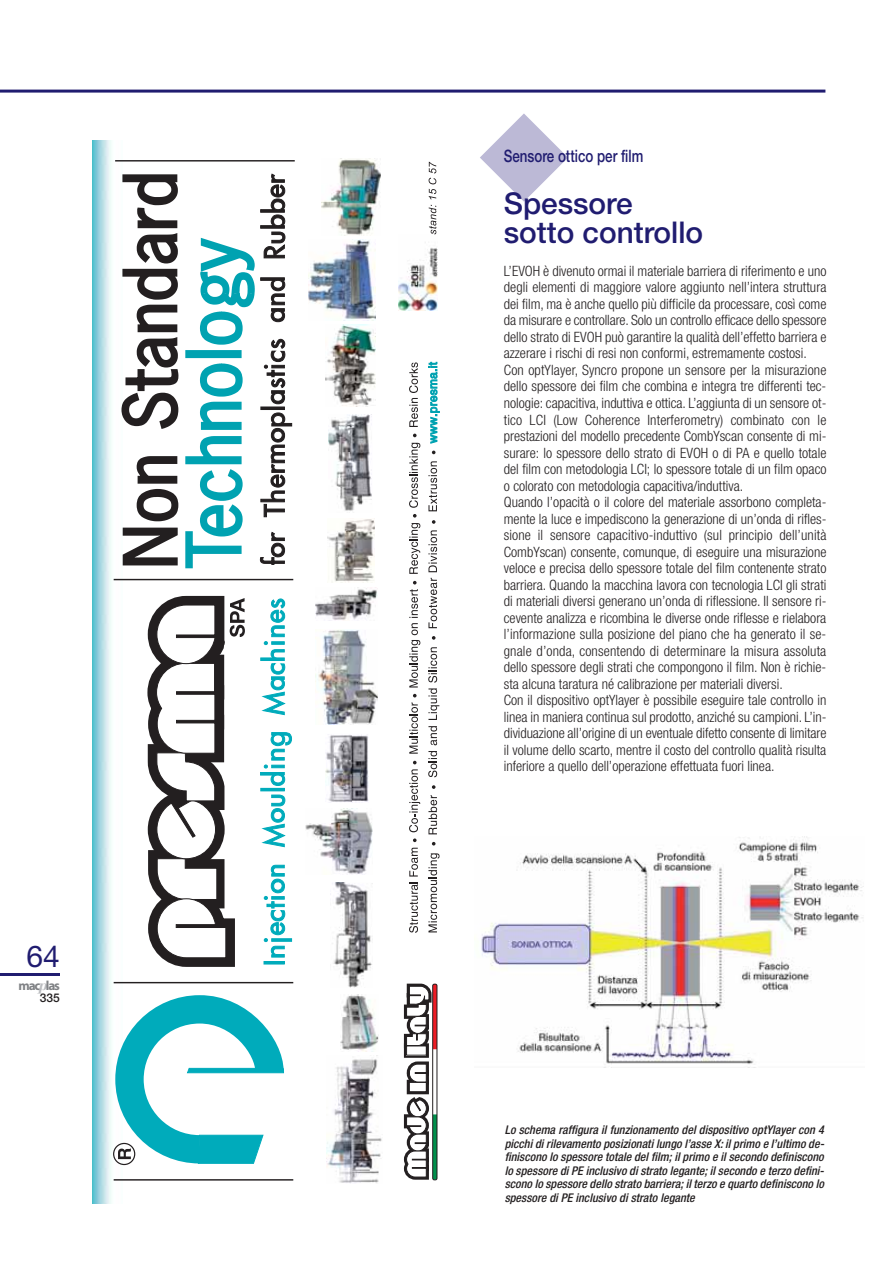
<style>
.page{position:relative;width:892px;height:1262px;background:#fff}
.page>*{position:absolute;margin:0;border:0;box-sizing:border-box;transform-origin:0 0}
.t1{font:500 30px/29.2px "Helvetica Neue";color:#201c70}
.t2{font:30px "Helvetica Neue";color:#201c70}
.t3{font:500 17.1px "Helvetica Neue";color:#201c70;scale:.78 1}
.t4{font:300 condensed 14.25px/16.5px "Helvetica Neue";color:#231f20}
.t5{font:700 13.2px "Myriad";letter-spacing:-.085em;color:#808285}
.t6{font:italic 500 condensed 12px/13.5px "Helvetica Neue";color:#231f20;text-align:justify}
.t7{font:500 12px "Helvetica Neue";color:#231f20}
.s1{font-family:"Bodoni";font-style:italic;font-size:16.5px;color:#bbbdc0}
</style>
<div class="page">
<svg style="left:480px;top:113px;width:88px;height:89px"></svg>
<hr style="left:0;top:973px;width:60px;height:2px;background:#201c70">
<hr style="left:0;top:90px;width:825px;height:3px;background:#201c70">
<img style="left:92px;top:140px;width:30px;height:1063px">
<img style="left:399px;top:234px;width:38px;height:76px">
<svg style="left:432px;top:785px;width:3px;height:4px"></svg>
<svg style="left:432px;top:636px;width:3px;height:4px"></svg>
<svg style="left:432px;top:520px;width:3px;height:4px"></svg>
<svg style="left:432px;top:450px;width:3px;height:4px"></svg>
<img style="left:330px;top:882px;width:42px;height:105px">
<img style="left:326px;top:735px;width:42px;height:67px">
<img style="left:315px;top:630px;width:62px;height:95px">
<img style="left:325px;top:324px;width:50px;height:82px">
<img style="left:308px;top:239px;width:67px;height:82px">
<img style="left:315px;top:588px;width:62px;height:33px">
<img style="left:305px;top:808px;width:67px;height:67px">
<img style="left:326px;top:1055px;width:56px;height:128px">
<img style="left:327px;top:519px;width:47px;height:63px">
<img style="left:322px;top:159px;width:58px;height:76px">
<img style="left:340px;top:994px;width:39px;height:57px">
<img style="left:328px;top:414px;width:44px;height:97px">
<hr style="left:114px;top:1179px;width:179px;height:1px;background:#231f20">
<hr style="left:114px;top:579px;width:179px;height:1px;background:#231f20">
<svg style="left:101px;top:587px;width:193px;height:590px"></svg>
<hr style="left:115px;top:160px;width:180px;height:1px;background:#231f20">
<svg style="left:117px;top:173px;width:175px;height:396px"></svg>
<svg style="left:428px;top:853px;width:11px;height:79px"></svg>
<svg style="left:428px;top:795px;width:9px;height:39px"></svg>
<svg style="left:428px;top:751px;width:9px;height:26px"></svg>
<svg style="left:428px;top:726px;width:9px;height:19px"></svg>
<svg style="left:428px;top:688px;width:11px;height:32px"></svg>
<svg style="left:428px;top:647px;width:9px;height:35px"></svg>
<svg style="left:428px;top:578px;width:9px;height:50px"></svg>
<svg style="left:428px;top:530px;width:9px;height:42px"></svg>
<svg style="left:428px;top:461px;width:9px;height:50px"></svg>
<svg style="left:428px;top:362px;width:11px;height:82px"></svg>
<svg style="left:409px;top:882px;width:9px;height:50px"></svg>
<svg style="left:409px;top:838px;width:9px;height:38px"></svg>
<svg style="left:409px;top:761px;width:11px;height:71px"></svg>
<svg style="left:409px;top:694px;width:9px;height:59px"></svg>
<svg style="left:409px;top:581px;width:11px;height:106px"></svg>
<svg style="left:409px;top:523px;width:11px;height:51px"></svg>
<svg style="left:409px;top:443px;width:11px;height:65px"></svg>
<svg style="left:409px;top:362px;width:9px;height:65px"></svg>
<svg style="left:428px;top:205px;width:8px;height:29px"></svg>
<svg style="left:428px;top:162px;width:8px;height:37px"></svg>
<svg style="left:403px;top:983px;width:34px;height:198px"></svg>
<img style="left:481px;top:837px;width:383px;height:227px">
<h1 class="t2" style="left:27px;top:945px;width:35px">64</h1>
<p class="t5" style="left:18px;top:980px;width:43px">mac<span class="s1">p</span>las</p>
<p class="t7" style="left:40px;top:994px;width:22px">335</p>
<p class="t3" style="left:503px;top:150px;width:180px">Sensore ottico per film</p>
<h1 class="t1" style="left:503px;top:191px;width:201px">Spessore sotto controllo</h1>
<p class="t4" style="left:503px;top:264px;width:324px">L’EVOH è divenuto ormai il materiale barriera di riferimento e uno degli elementi di maggiore valore aggiunto nell’intera struttura dei film, ma è anche quello più difficile da processare, così come da misurare e controllare. Solo un controllo efficace dello spessore dello strato di EVOH può garantire la qualità dell’effetto barriera e azzerare i rischi di resi non conformi, estremamente costosi.<br>Con optYlayer, Syncro propone un sensore per la misurazione dello spessore dei film che combina e integra tre differenti tec&shy;nologie: capacitiva, induttiva e ottica. L’aggiunta di un sensore ot&shy;tico LCI (Low Coherence Interferometry) combinato con le prestazioni del modello precedente CombYscan consente di mi&shy;surare: lo spessore dello strato di EVOH o di PA e quello totale del film con metodologia LCI; lo spessore totale di un film opaco o colorato con metodologia capacitiva/induttiva.<br>Quando l’opacità o il colore del materiale assorbono completa&shy;mente la luce e impediscono la generazione di un’onda di rifles&shy;sione il sensore capacitivo-induttivo (sul principio dell’unità CombYscan) consente, comunque, di eseguire una misurazione veloce e precisa dello spessore totale del film contenente strato barriera. Quando la macchina lavora con tecnologia LCI gli strati di materiali diversi generano un’onda di riflessione. Il sensore ri&shy;cevente analizza e ricombina le diverse onde riflesse e rielabora l’informazione sulla posizione del piano che ha generato il se&shy;gnale d’onda, consentendo di determinare la misura assoluta dello spessore degli strati che compongono il film. Non è richie&shy;sta alcuna taratura né calibrazione per materiali diversi.<br>Con il dispositivo optYlayer è possibile eseguire tale controllo in linea in maniera continua sul prodotto, anziché su campioni. L’in&shy;dividuazione all’origine di un eventuale difetto consente di limitare il volume dello scarto, mentre il costo del controllo qualità risulta inferiore a quello dell’operazione effettuata fuori linea.</p>
<p class="t6" style="left:504px;top:1124px;width:321px">Lo schema raffigura il funzionamento del dispositivo optYlayer con 4 picchi di rilevamento posizionati lungo l’asse X: il primo e l’ultimo de&shy;finiscono lo spessore totale del film; il primo e il secondo definiscono lo spessore di PE inclusivo di strato legante; il secondo e terzo defini&shy;scono lo spessore dello strato barriera; il terzo e quarto definiscono lo spessore di PE inclusivo di strato legante</p>
</div>
